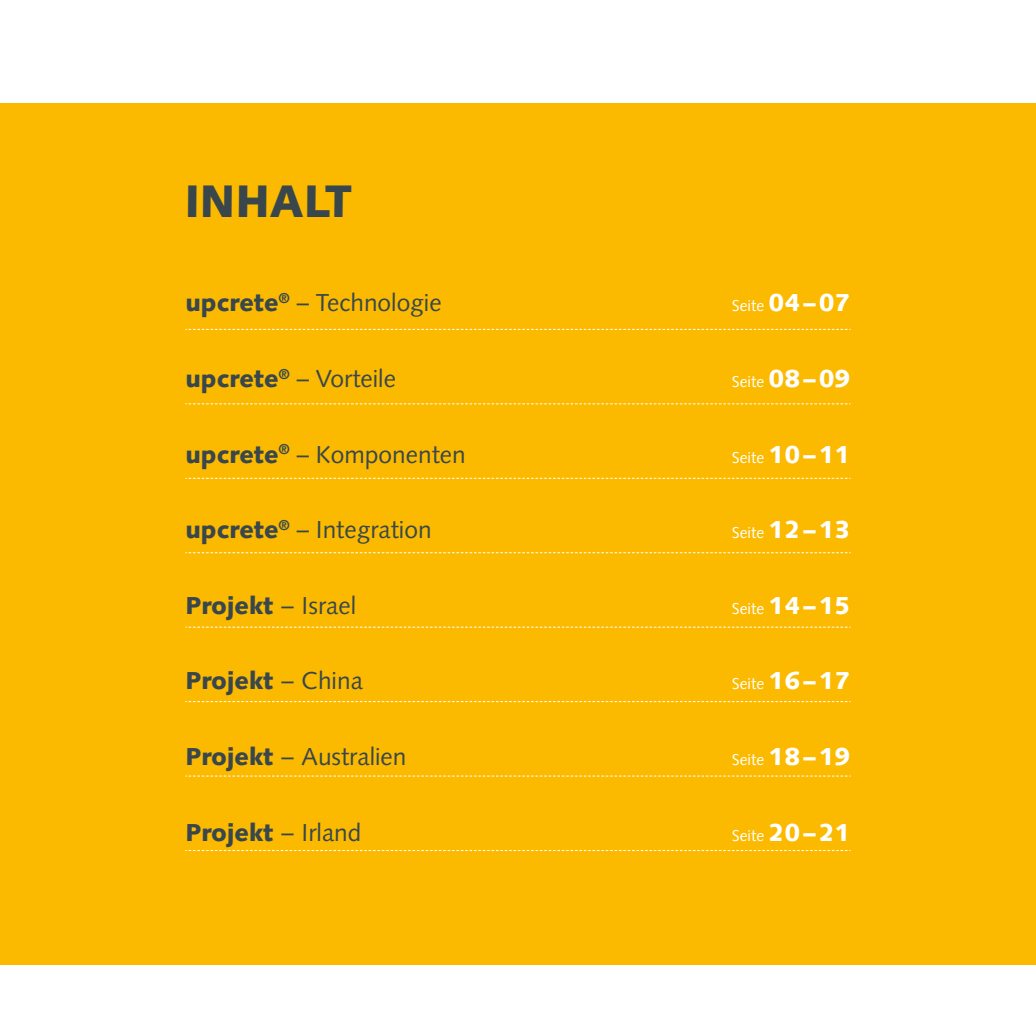
<style>
.page{position:relative;width:1036px;height:1036px;background:#fff}
.page>*{position:absolute;margin:0;border:0;box-sizing:border-box;transform-origin:0 0}
.t1{font:900 45.5px "Syntax LT Std";color:#39474c}
.t2{font:24.5px "Syntax LT Std";color:#39474c}
.t3{font:900 24.5px "Syntax LT Std";color:#39474c}
.t4{font:15.75px "Syntax LT Std";color:#fff}
.s1{font-weight:900}
.s2{font-weight:900;font-size:24.5px}
.s3{font-weight:400}
</style>
<div class="page">
<div style="left:0;top:103px;width:1035px;height:861px;background:#fbba00"></div>
<svg style="left:185px;top:329px;width:665px;height:1px"></svg>
<svg style="left:185px;top:403px;width:665px;height:1px"></svg>
<svg style="left:185px;top:478px;width:665px;height:1px"></svg>
<svg style="left:185px;top:552px;width:665px;height:1px"></svg>
<svg style="left:185px;top:626px;width:665px;height:1px"></svg>
<svg style="left:185px;top:701px;width:665px;height:1px"></svg>
<svg style="left:185px;top:775px;width:665px;height:1px"></svg>
<svg style="left:185px;top:850px;width:665px;height:1px"></svg>
<h1 class="t1" style="left:185px;top:174px;width:168px">INHALT</h1>
<p class="t2" style="left:185px;top:288px;width:258px"><span class="s1">upcrete</span><sup>®</sup> – Technologie</p>
<p class="t4" style="left:731px;top:296px;width:120px">Seite <span class="s2">04–07</span></p>
<p class="t2" style="left:185px;top:364px;width:212px"><span class="s1">upcrete</span><sup>®</sup> – Vorteile</p>
<p class="t4" style="left:731px;top:372px;width:120px">Seite <span class="s2">08–09</span></p>
<p class="t2" style="left:185px;top:439px;width:282px"><span class="s1">upcrete</span><sup>®</sup> – Komponenten</p>
<p class="t4" style="left:731px;top:448px;width:120px">Seite <span class="s2">10–11</span></p>
<p class="t2" style="left:185px;top:515px;width:248px"><span class="s1">upcrete</span><sup>®</sup> – Integration</p>
<p class="t4" style="left:731px;top:523px;width:120px">Seite <span class="s2">12–13</span></p>
<p class="t3" style="left:185px;top:590px;width:172px">Projekt <span class="s3">– Israel</span></p>
<p class="t4" style="left:731px;top:599px;width:120px">Seite <span class="s2">14–15</span></p>
<p class="t3" style="left:185px;top:666px;width:179px">Projekt <span class="s3">– China</span></p>
<p class="t4" style="left:731px;top:674px;width:120px">Seite <span class="s2">16–17</span></p>
<p class="t2" style="left:185px;top:742px;width:222px"><span class="s1">Projekt</span> – Australien</p>
<p class="t4" style="left:731px;top:750px;width:120px">Seite <span class="s2">18–19</span></p>
<p class="t3" style="left:185px;top:817px;width:178px">Projekt <span class="s3">– Irland</span></p>
<p class="t4" style="left:731px;top:826px;width:120px">Seite <span class="s2">20–21</span></p>
</div>
